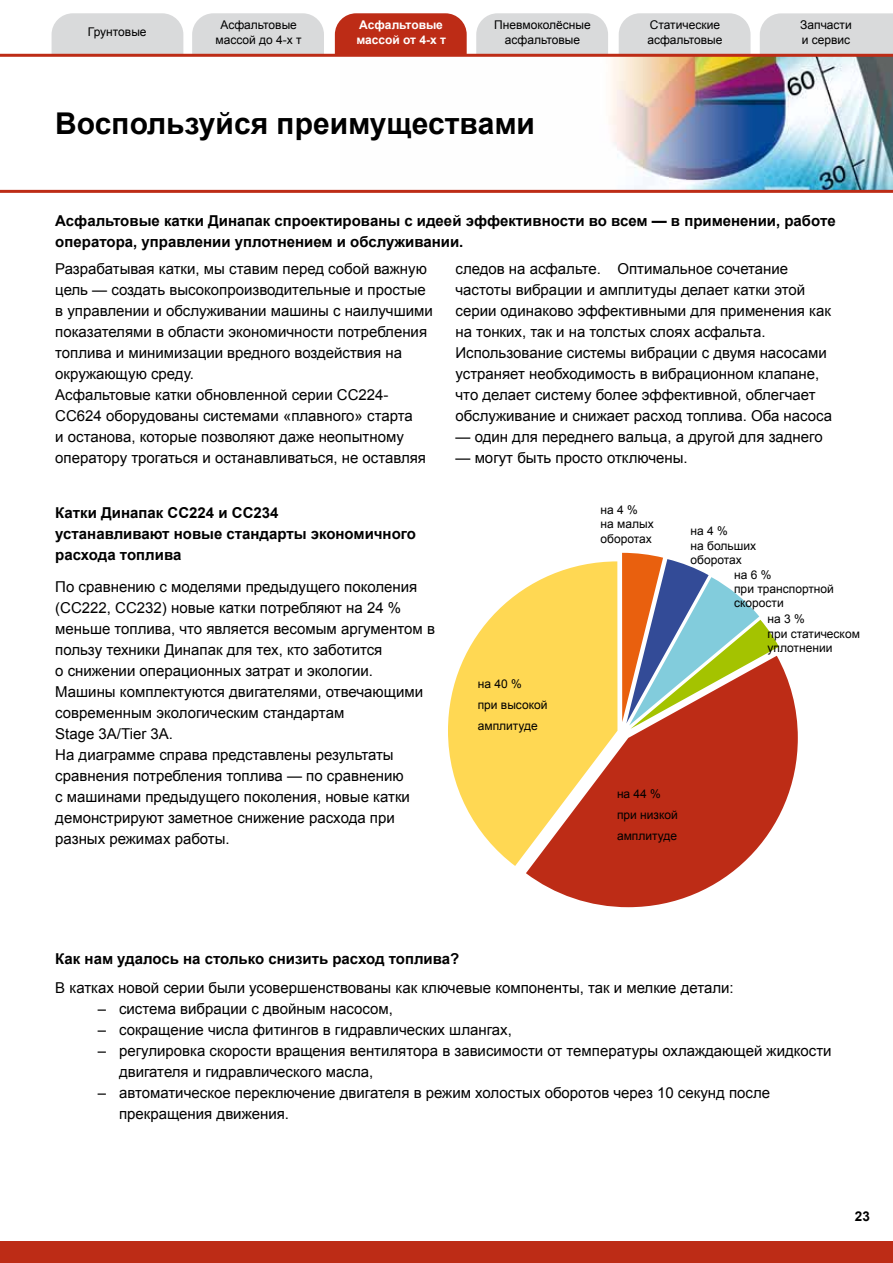
<style>
.page{position:relative;width:893px;height:1263px;background:#fff}
.page>*{position:absolute;margin:0;border:0;box-sizing:border-box;transform-origin:0 0}
.t1{font:700 30px "Arial";color:#000}
.t2{font:15px/21px "Arial";color:#000}
.t3{font:700 15px/21px "Arial";color:#000}
.t4{font:700 13.5px "Arial";color:#000}
.t5{font:12px/14.4px "Arial";color:#000}
.t6{font:700 12px/14.4px "Arial";color:#fff}
</style>
<div class="page">
<div style="left:760px;top:13px;width:133px;height:41px;background:#d9dadb"></div>
<svg style="left:52px;top:13px;width:131px;height:41px;background:#dadadb"></svg>
<svg style="left:192px;top:13px;width:132px;height:41px;background:#dadadb"></svg>
<svg style="left:476px;top:13px;width:132px;height:41px;background:#dadadb"></svg>
<svg style="left:619px;top:13px;width:131px;height:41px;background:#dadadb"></svg>
<div style="left:0;top:1242px;width:893px;height:21px;background:#bd2c16"></div>
<div style="left:335px;top:13px;width:132px;height:41px;background:#bd2c16"></div>
<img style="left:340px;top:57px;width:553px;height:133px">
<hr style="left:0;top:190px;width:893px;height:3px;background:#bd2c16">
<hr style="left:0;top:54px;width:893px;height:3px;background:#bd2c16">
<svg style="left:622px;top:553px;width:157px;height:103px"></svg>
<svg style="left:526px;top:656px;width:272px;height:251px;fill:#bd2c16"></svg>
<svg style="left:448px;top:561px;width:169px;height:305px;fill:#ffd853"></svg>
<p class="t5" style="left:88px;top:25px;width:60px">Грунтовые</p>
<p class="t6" style="left:356px;top:18px;width:91px">Асфальтовые массой от 4-х т</p>
<p class="t5" style="left:216px;top:18px;width:88px;text-align:center">Асфальтовые массой до 4-х т</p>
<p class="t5" style="left:494px;top:18px;width:98px;text-align:center">Пневмоколёсные асфальтовые</p>
<p class="t5" style="left:647px;top:18px;width:77px">Статические асфальтовые</p>
<p class="t5" style="left:800px;top:18px;width:53px">Запчасти и сервис</p>
<h1 class="t1" style="left:55px;top:104px;width:481px">Воспользуйся преимуществами</h1>
<p class="t3" style="left:55px;top:210px;width:782px">Асфальтовые катки Динапак спроектированы с идеей эффективности во всем — в применении, работе оператора, управлении уплотнением и обслуживании.</p>
<p class="t2" style="left:55px;top:259px;width:379px">Разрабатывая катки, мы ставим перед собой важную цель — создать высокопроизводительные и простые в управлении и обслуживании машины с наилучшими показателями в области экономичности потребления топлива и минимизации вредного воздействия на окружающую среду.<br>Асфальтовые катки обновленной серии СС224- СС624 оборудованы системами «плавного» старта<br>и останова, которые позволяют даже неопытному оператору трогаться и останавливаться, не оставляя</p>
<p class="t2" style="left:455px;top:259px;width:378px">следов на асфальте. Оптимальное сочетание частоты вибрации и амплитуды делает катки этой серии одинаково эффективными для применения как на тонких, так и на толстых слоях асфальта.<br>Использование системы вибрации с двумя насосами устраняет необходимость в вибрационном клапане, что делает систему более эффективной, облегчает обслуживание и снижает расход топлива. Оба насоса</p>
<p class="t2" style="left:455px;top:427px;width:369px">— один для переднего вальца, а другой для заднего</p>
<p class="t2" style="left:455px;top:448px;width:234px">— могут быть просто отключены.</p>
<p class="t3" style="left:55px;top:503px;width:362px">Катки Динапак СС224 и СС234<br>устанавливают новые стандарты экономичного расхода топлива</p>
<p class="t2" style="left:55px;top:576px;width:381px">По сравнению с моделями предыдущего поколения (СС222, СС232) новые катки потребляют на 24 % меньше топлива, что является весомым аргументом в пользу техники Динапак для тех, кто заботится<br>о снижении операционных затрат и экологии.<br>Машины комплектуются двигателями, отвечающими современным экологическим стандартам<br>Stage 3А/Tier 3A.<br>На диаграмме справа представлены результаты сравнения потребления топлива — по сравнению<br>с машинами предыдущего поколения, новые катки демонстрируют заметное снижение расхода при разных режимах работы.</p>
<p class="t5" style="left:478px;top:673px;width:71px;line-height:21px">на 40 %<br>при высокой амплитуде</p>
<p class="t3" style="left:55px;top:949px;width:406px">Как нам удалось на столько снизить расход топлива?</p>
<p class="t5" style="left:601px;top:502px;width:55px">на 4 % на малых оборотах</p>
<p class="t5" style="left:691px;top:524px;width:67px">на 4 %<br>на больших оборотах</p>
<p class="t5" style="left:734px;top:567px;width:101px">на 6 %<br>при транспортной скорости</p>
<p class="t5" style="left:767px;top:612px;width:94px">на 3 %<br>при статическом уплотнении</p>
<p class="t5" style="left:617px;top:783px;width:62px;line-height:21px">на 44 % при низкой амплитуде</p>
<p class="t2" style="left:55px;top:977px;width:680px">В катках новой серии были усовершенствованы как ключевые компоненты, так и мелкие детали:</p>
<p class="t2" style="left:98px;top:998px;width:297px">– система вибрации с двойным насосом,</p>
<p class="t2" style="left:98px;top:1019px;width:416px">– сокращение числа фитингов в гидравлических шлангах,</p>
<p class="t2" style="left:119px;top:1040px;width:714px;text-indent:-21px">– регулировка скорости вращения вентилятора в зависимости от температуры охлаждающей жидкости двигателя и гидравлического масла,</p>
<p class="t2" style="left:119px;top:1082px;width:653px;text-indent:-21px">– автоматическое переключение двигателя в режим холостых оборотов через 10 секунд после прекращения движения.</p>
<p class="t4" style="left:855px;top:1207px;width:17px">23</p>
</div>
